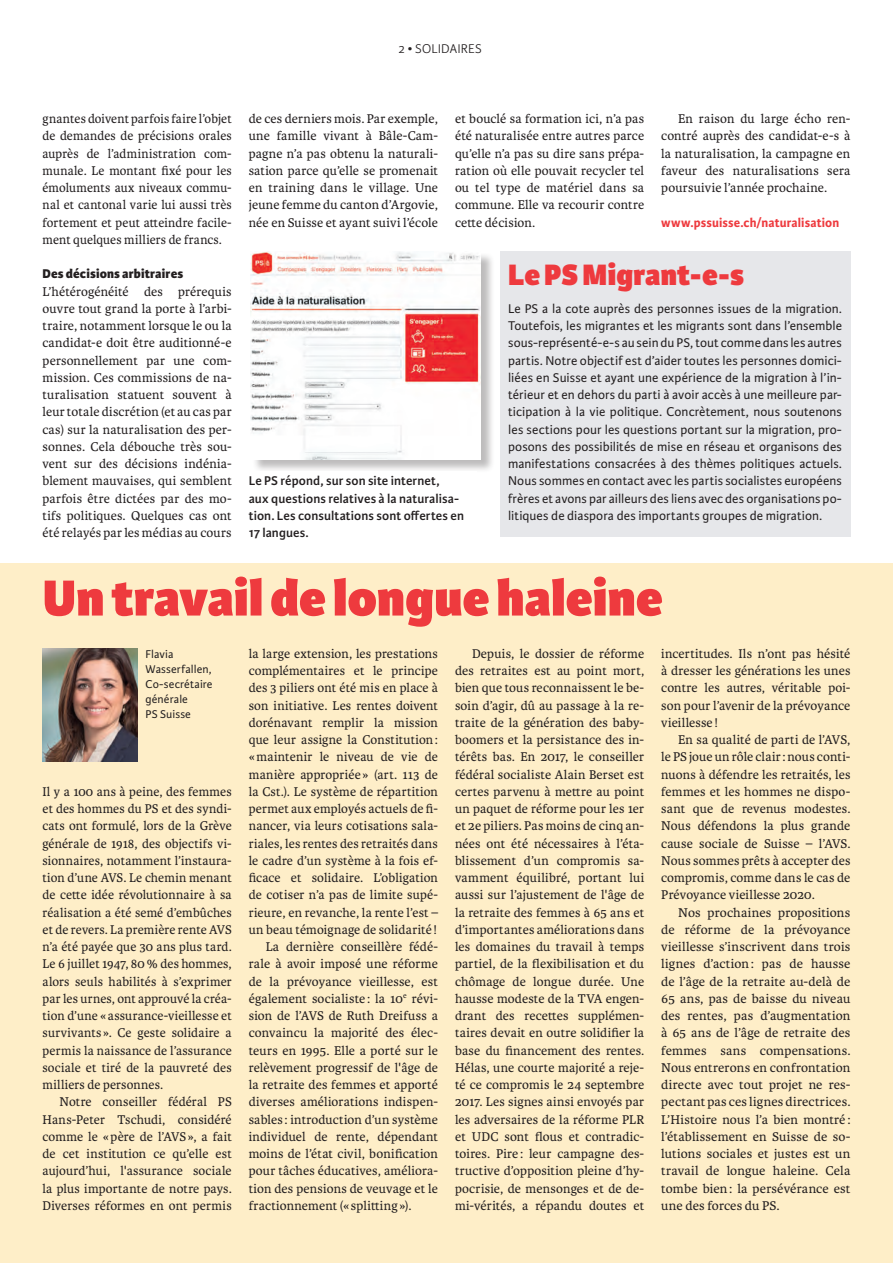
<style>
.page{position:relative;width:893px;height:1263px;background:#fff}
.page>*{position:absolute;margin:0;border:0;box-sizing:border-box;transform-origin:0 0}
.t1{font:800 54px "Karmina Sans";color:#ee3a3e}
.t2{font:800 31.5px "Karmina Sans";letter-spacing:.005em;color:#ee3a3e}
.t3{font:13.5px/17.2px "Karmina";letter-spacing:.01em;color:#231f20;text-align:justify}
.t4{font:13.5px/17.2px "Karmina Sans";letter-spacing:.005em;color:#231f20;text-align:justify}
.t5{font:600 13.5px/17.2px "Karmina Sans";letter-spacing:.01em;color:#231f20}
.t6{font:700 13.5px "Karmina Sans";letter-spacing:.01em;color:#ee3a3e}
.t7{font:800 13.5px "Karmina Sans";letter-spacing:.01em;color:#231f20}
.t8{font:300 13.5px "Karmina Sans";letter-spacing:.015em;color:#231f20}
.t9{font:12px/15px "Karmina Sans";letter-spacing:.01em;color:#231f20}
</style>
<div class="page">
<div style="left:0;top:563px;width:893px;height:700px;background:#feeec8"></div>
<img style="left:43px;top:649px;width:94px;height:112px">
<div style="left:500px;top:252px;width:350px;height:285px;background:#e6e7ea"></div>
<div style="left:252px;top:253px;width:243px;height:220px;background:#231f20;opacity:.3"></div>
<img style="left:251px;top:252px;width:229px;height:207px">
<div style="left:249px;top:471px;width:227px;height:69px;background:#fff"></div>
<p class="t8" style="left:398px;top:41px;width:85px">2 • SOLIDAIRES</p>
<p class="t3" style="left:455px;top:110px;width:191px">et bouclé sa formation ici, n’a pas été naturalisée entre autres parce qu’elle n’a pas su dire sans prépa&shy;ration où elle pouvait recycler tel ou tel type de matériel dans sa commune. Elle va recourir contre cette décision.</p>
<p class="t3" style="left:661px;top:110px;width:191px;text-indent:17px">En raison du large écho ren&shy;contré auprès des candidat-e-s à la naturalisation, la campagne en faveur des naturalisations sera poursuivie l’année prochaine.</p>
<p class="t3" style="left:249px;top:110px;width:191px">de ces derniers mois. Par exemple, une famille vivant à Bâle-Cam&shy;pagne n’a pas obtenu la naturali&shy;sation parce qu’elle se promenait en training dans le village. Une jeune femme du canton d’Argovie, née en Suisse et ayant suivi l’école</p>
<p class="t3" style="left:43px;top:110px;width:191px">gnantes doivent parfois faire l’objet de demandes de précisions orales auprès de l’administration com&shy;munale. Le montant fixé pour les émoluments aux niveaux commu&shy;nal et cantonal varie lui aussi très fortement et peut atteindre facile&shy;ment quelques milliers de francs.</p>
<p class="t7" style="left:43px;top:266px;width:142px">Des décisions arbitraires</p>
<p class="t3" style="left:43px;top:283px;width:191px">L’hétérogénéité des prérequis ouvre tout grand la porte à l’arbi&shy;traire, notamment lorsque le ou la candidat-e doit être auditionné-e personnellement par une com&shy;mission. Ces commissions de na&shy;turalisation statuent souvent à leur totale discrétion (et au cas par cas) sur la naturalisation des per&shy;sonnes. Cela débouche très sou&shy;vent sur des décisions indénia&shy;blement mauvaises, qui semblent parfois être dictées par des mo&shy;tifs politiques. Quelques cas ont été relayés par les médias au cours</p>
<h1 class="t1" style="left:43px;top:566px;width:622px">Un travail de longue haleine</h1>
<p class="t3" style="left:249px;top:645px;width:191px">la large extension, les prestations</p>
<p class="t3" style="left:249px;top:662px;width:191px">complémentaires et le principe</p>
<p class="t3" style="left:249px;top:679px;width:191px">des 3 piliers ont été mis en place à</p>
<p class="t3" style="left:249px;top:697px;width:191px">son initiative. Les rentes doivent</p>
<p class="t3" style="left:249px;top:714px;width:191px">dorénavant remplir la mission</p>
<p class="t3" style="left:249px;top:731px;width:191px">que leur assigne la Constitution:</p>
<p class="t3" style="left:249px;top:748px;width:191px">«maintenir le niveau de vie de</p>
<p class="t3" style="left:249px;top:766px;width:191px">manière appropriée » (art. 113 de</p>
<p class="t3" style="left:249px;top:783px;width:191px">la Cst.). Le système de répartition</p>
<p class="t3" style="left:249px;top:800px;width:191px">permet aux employés actuels de fi-</p>
<p class="t3" style="left:249px;top:817px;width:191px">nancer, via leurs cotisations sala-</p>
<p class="t3" style="left:249px;top:835px;width:191px">riales, les rentes des retraités dans</p>
<p class="t3" style="left:249px;top:852px;width:191px">le cadre d’un système à la fois ef-</p>
<p class="t3" style="left:249px;top:869px;width:191px">ficace et solidaire. L’obligation</p>
<p class="t3" style="left:249px;top:886px;width:191px">de cotiser n’a pas de limite supé-</p>
<p class="t3" style="left:249px;top:904px;width:191px">rieure, en revanche, la rente l’est –</p>
<p class="t3" style="left:249px;top:921px;width:190px">un beau témoignage de solidarité !</p>
<p class="t3" style="left:266px;top:938px;width:174px">La dernière conseillère fédé-</p>
<p class="t3" style="left:249px;top:955px;width:191px">rale à avoir imposé une réforme</p>
<p class="t3" style="left:249px;top:973px;width:191px">de la prévoyance vieillesse, est</p>
<p class="t3" style="left:249px;top:990px;width:191px">également socialiste : la 10<sup>e</sup> révi-</p>
<p class="t3" style="left:249px;top:1007px;width:191px">sion de l’AVS de Ruth Dreifuss a</p>
<p class="t3" style="left:249px;top:1024px;width:191px">convaincu la majorité des élec-</p>
<p class="t3" style="left:249px;top:1042px;width:191px">teurs en 1995. Elle a porté sur le</p>
<p class="t3" style="left:249px;top:1059px;width:191px">relèvement progressif de l'âge de</p>
<p class="t3" style="left:249px;top:1076px;width:191px">la retraite des femmes et apporté</p>
<p class="t3" style="left:249px;top:1093px;width:191px">diverses améliorations indispen-</p>
<p class="t3" style="left:249px;top:1111px;width:191px">sables : introduction d’un système</p>
<p class="t3" style="left:249px;top:1128px;width:191px">individuel de rente, dépendant</p>
<p class="t3" style="left:249px;top:1145px;width:191px">moins de l’état civil, bonification</p>
<p class="t3" style="left:249px;top:1162px;width:191px">pour tâches éducatives, améliora-</p>
<p class="t3" style="left:249px;top:1180px;width:191px">tion des pensions de veuvage et le</p>
<p class="t3" style="left:249px;top:1197px;width:164px">fractionnement (« splitting »).</p>
<p class="t6" style="left:661px;top:214px;width:179px">www.pssuisse.ch/naturalisation</p>
<h2 class="t2" style="left:508px;top:256px;width:238px">Le PS Migrant-e-s</h2>
<p class="t4" style="left:508px;top:300px;width:335px">Le PS a la cote auprès des personnes issues de la migration.<br>Toutefois, les migrantes et les migrants sont dans l’ensemble sous-représenté-e-s au sein du PS, tout comme dans les autres partis. Notre objectif est d’aider toutes les personnes domici&shy;liées en Suisse et ayant une expérience de la migration à l’in&shy;térieur et en dehors du parti à avoir accès à une meilleure par&shy;ticipation à la vie politique. Concrètement, nous soutenons les sections pour les questions portant sur la migration, pro&shy;posons des possibilités de mise en réseau et organisons des manifestations consacrées à des thèmes politiques actuels.<br>Nous sommes en contact avec les partis socialistes européens frères et avons par ailleurs des liens avec des organisations po&shy;litiques de diaspora des importants groupes de migration.</p>
<p class="t5" style="left:249px;top:472px;width:217px">Le PS répond, sur son site internet,<br>aux questions relatives à la naturalisa&shy;tion. Les consultations sont offertes en<br>17 langues.</p>
<p class="t9" style="left:146px;top:647px;width:68px">Flavia<br>Wasserfallen,<br>Co-secrétaire générale<br>PS Suisse</p>
<p class="t3" style="left:661px;top:645px;width:191px">incertitudes. Ils n’ont pas hésité à dresser les générations les unes contre les autres, véritable poi&shy;son pour l’avenir de la prévoyance vieillesse !</p>
<p class="t3" style="left:661px;top:731px;width:191px;text-indent:17px">En sa qualité de parti de l’AVS, le PS joue un rôle clair : nous conti&shy;nuons à défendre les retraités, les femmes et les hommes ne dispo&shy;sant que de revenus modestes.<br>Nous défendons la plus grande cause sociale de Suisse – l’AVS.<br>Nous sommes prêts à accepter des compromis, comme dans le cas de Prévoyance vieillesse 2020.</p>
<p class="t3" style="left:661px;top:904px;width:191px;text-indent:17px">Nos prochaines propositions de réforme de la prévoyance vieillesse s’inscrivent dans trois lignes d’action: pas de hausse de l’âge de la retraite au-delà de 65 ans, pas de baisse du niveau des rentes, pas d’augmentation à 65 ans de l’âge de retraite des femmes sans compensations.<br>Nous entrerons en confrontation directe avec tout projet ne res&shy;pectant pas ces lignes directrices.<br>L’Histoire nous l’a bien montré : l’établissement en Suisse de so&shy;lutions sociales et justes est un travail de longue haleine. Cela tombe bien: la persévérance est une des forces du PS.</p>
<p class="t3" style="left:455px;top:645px;width:191px;text-indent:17px">Depuis, le dossier de réforme des retraites est au point mort, bien que tous reconnaissent le be&shy;soin d’agir, dû au passage à la re&shy;traite de la génération des baby&shy;boomers et la persistance des in&shy;térêts bas. En 2017, le conseiller fédéral socialiste Alain Berset est certes parvenu à mettre au point un paquet de réforme pour les 1er et 2e piliers. Pas moins de cinq an&shy;nées ont été nécessaires à l’éta&shy;blissement d’un compromis sa&shy;vamment équilibré, portant lui aussi sur l’ajustement de l'âge de la retraite des femmes à 65 ans et d’importantes améliorations dans les domaines du travail à temps partiel, de la flexibilisation et du chômage de longue durée. Une hausse modeste de la TVA engen&shy;drant des recettes supplémen&shy;taires devait en outre solidifier la base du financement des rentes.<br>Hélas, une courte majorité a reje&shy;té ce compromis le 24 septembre 2017. Les signes ainsi envoyés par les adversaires de la réforme PLR et UDC sont flous et contradic&shy;toires. Pire : leur campagne des&shy;tructive d’opposition pleine d’hy&shy;pocrisie, de mensonges et de de&shy;mi-vérités, a répandu doutes et</p>
<p class="t3" style="left:43px;top:783px;width:191px">Il y a 100 ans à peine, des femmes et des hommes du PS et des syndi&shy;cats ont formulé, lors de la Grève générale de 1918, des objectifs vi&shy;sionnaires, notamment l’instaura&shy;tion d’une AVS. Le chemin menant de cette idée révolutionnaire à sa réalisation a été semé d’embûches et de revers. La première rente AVS n’a été payée que 30 ans plus tard.<br>Le 6 juillet 1947, 80% des hommes, alors seuls habilités à s’exprimer par les urnes, ont approuvé la créa&shy;tion d’une « assurance-vieillesse et survivants ». Ce geste solidaire a permis la naissance de l’assurance sociale et tiré de la pauvreté des milliers de personnes.</p>
<p class="t3" style="left:43px;top:1093px;width:191px;text-indent:17px">Notre conseiller fédéral PS Hans-Peter Tschudi, considéré comme le «père de l’AVS», a fait de cet institution ce qu’elle est aujourd’hui, l'assurance sociale la plus importante de notre pays.<br>Diverses réformes en ont permis</p>
</div>
